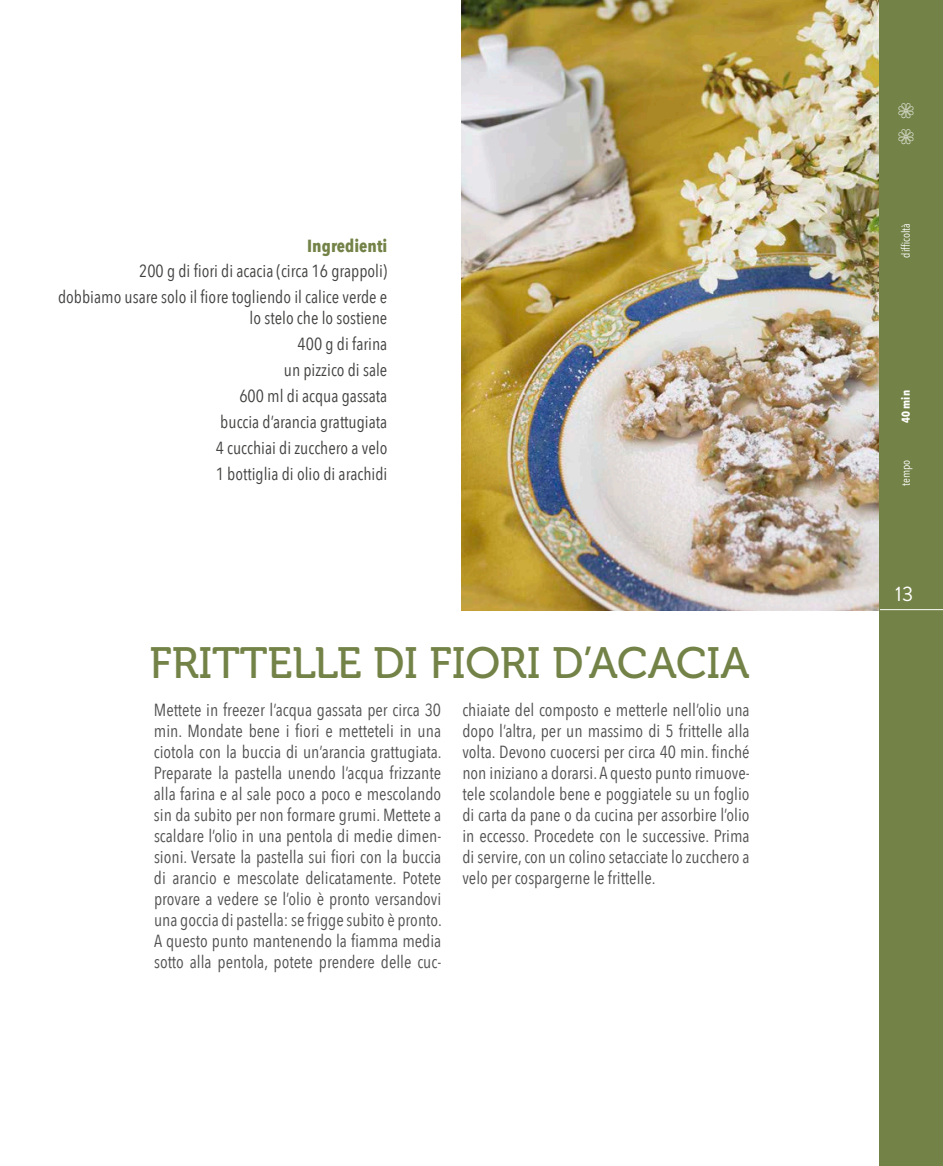
<style>
.page{position:relative;width:943px;height:1166px;background:#fff}
.page>*{position:absolute;margin:0;border:0;box-sizing:border-box;transform-origin:0 0}
.t1{font:43.75px "Museo 500";letter-spacing:-.005em;color:#738247}
.t2{font:21px "Brandon Grotesque";color:#fff}
.t3{font:800 18.38px/25.9px "Apple SD Gothic Neo";color:#fff}
.t4{font:17.5px/21px "Avenir Next Condensed";color:#515151;text-align:justify}
.t5{font:17.5px/25.9px "Avenir Next Condensed";color:#414140;text-align:right}
.t6{font:700 17.5px "Avenir Next Condensed";color:#738247}
.t7{font:11.38px "Avenir Next Condensed";color:#fff}
.t8{font:700 11.38px "Avenir Next Condensed";color:#fff}
</style>
<div class="page">
<img style="left:461px;top:0;width:419px;height:610px">
<div style="left:880px;top:0;width:63px;height:1166px;background:#738247"></div>
<hr style="left:880px;top:609px;width:63px;height:1px;background:#fff">
<p class="t6" style="left:307px;top:235px;width:82px">Ingredienti</p>
<p class="t5" style="left:58px;top:258px;width:331px">200 g di fiori di acacia (circa 16 grappoli)<br>dobbiamo usare solo il fiore togliendo il calice verde e</p>
<p class="t5" style="left:216px;top:304px;width:173px">lo stelo che lo sostiene<br>400 g di farina<br>un pizzico di sale<br>600 ml di acqua gassata buccia d’arancia grattugiata<br>4 cucchiai di zucchero a velo<br>1 bottiglia di olio di arachidi</p>
<h1 class="t1" style="left:149px;top:639px;width:601px">FRITTELLE DI FIORI D’ACACIA</h1>
<p class="t4" style="left:154px;top:698px;width:289px">Mettete in freezer l’acqua gassata per circa 30 min. Mondate bene i fiori e metteteli in una ciotola con la buccia di un’arancia grattugiata.<br>Preparate la pastella unendo l’acqua frizzante alla farina e al sale poco a poco e mescolando sin da subito per non formare grumi. Mettete a scaldare l’olio in una pentola di medie dimen&shy;sioni. Versate la pastella sui fiori con la buccia di arancio e mescolate delicatamente. Potete provare a vedere se l’olio è pronto versandovi una goccia di pastella:se frigge subito è pronto.<br>A questo punto mantenendo la fiamma media sotto alla pentola, potete prendere delle cuc-</p>
<p class="t4" style="left:462px;top:698px;width:289px">chiaiate del composto e metterle nell’olio una dopo l’altra, per un massimo di 5 frittelle alla volta. Devono cuocersi per circa 40 min. finché non iniziano a dorarsi. A questo punto rimuove&shy;tele scolandole bene e poggiatele su un foglio di carta da pane o da cucina per assorbire l’olio in eccesso. Procedete con le successive. Prima di servire,con un colino setacciate lo zucchero a velo per cospargerne le frittelle.</p>
<p class="t3" style="left:898px;top:100px;width:17px">❁ ❁</p>
<p class="t7" style="left:896px;top:258px;width:36px;rotate:-90deg">difficoltà</p>
<p class="t8" style="left:898px;top:423px;width:34px;rotate:-90deg">40 min</p>
<p class="t7" style="left:896px;top:486px;width:28px;rotate:-90deg">tempo</p>
<p class="t2" style="left:895px;top:579px;width:20px">13</p>
</div>
